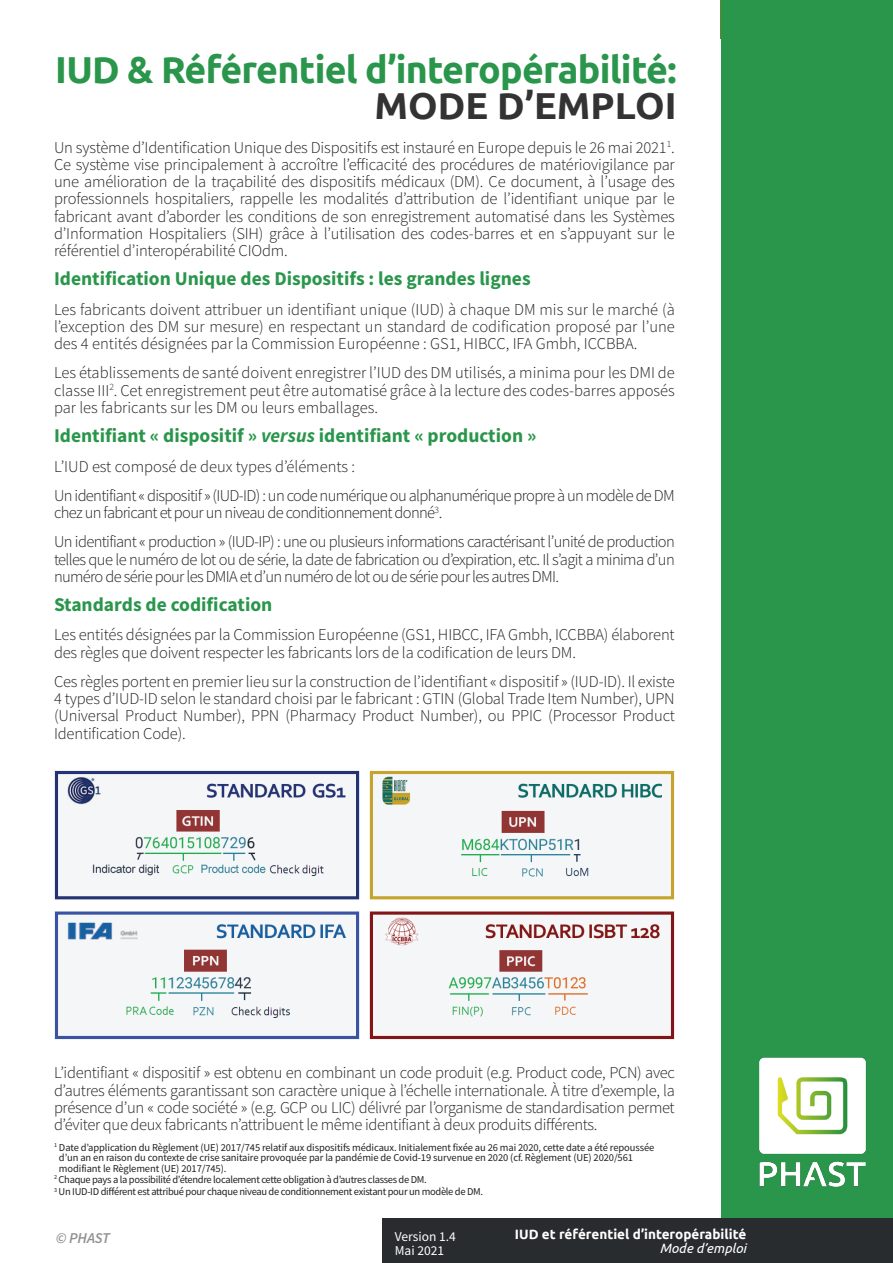
<style>
.page{position:relative;width:893px;height:1263px;background:#fff}
.page>*{position:absolute;margin:0;border:0;box-sizing:border-box;transform-origin:0 0}
.t1{font:700 37.5px/36px "Ubuntu";letter-spacing:-.02em;color:#29964b;text-align:right}
.Titre_01{font:700 19.5px "Source Sans Pro";color:#29964b}
.Corps_de_texte{font:300 16.5px/17.2px "Source Sans Pro";letter-spacing:-.01em;color:#231f20;text-align:justify}
.Corps_de_texte-2{font:300 16.5px/17.2px "Source Sans Pro";letter-spacing:-.04em;color:#231f20}
.t2{font:italic 600 15px "Source Sans Pro";letter-spacing:-.005em;color:#231f20}
.t3{font:700 13.5px "Ubuntu";color:#fff}
.t4{font:13.5px/13.5px "Source Sans Pro";color:#fff}
.t5{font:italic 13.5px "Ubuntu";color:#fff}
.Legende{font:10.5px/10.5px "Source Sans Pro";letter-spacing:-.015em;color:#231f20}
.s1{color:#333}
.s2{font-style:italic}
</style>
<div class="page">
<hr style="left:720px;top:0;width:3px;height:38px;background:#658331">
<div style="left:721px;top:0;width:172px;height:1263px;background:#29964b"></div>
<div style="left:383px;top:1218px;width:510px;height:45px;background:#292c2f"></div>
<img style="left:759px;top:1057px;width:107px;height:130px">
<img style="left:54px;top:770px;width:621px;height:270px">
<p class="t1" style="left:55px;top:51px;width:623px">IUD &amp; Référentiel d’interopérabilité:<br><span class="s1">MODE D’EMPLOI</span></p>
<p class="Corps_de_texte" style="left:54px;top:139px;width:622px">Un système d’Identification Unique des Dispositifs est instauré en Europe depuis le 26 mai 2021<sup>1</sup>.<br>Ce système vise principalement à accroître l’efficacité des procédures de matériovigilance par une amélioration de la traçabilité des dispositifs médicaux (DM). Ce document, à l’usage des professionnels hospitaliers, rappelle les modalités d’attribution de l’identifiant unique par le fabricant avant d’aborder les conditions de son enregistrement automatisé dans les Systèmes d’Information Hospitaliers (SIH) grâce à l’utilisation des codes-barres et en s’appuyant sur le référentiel d’interopérabilité CIOdm.</p>
<p class="Titre_01" style="left:54px;top:266px;width:478px">Identification Unique des Dispositifs : les grandes lignes</p>
<p class="Corps_de_texte" style="left:54px;top:301px;width:622px">Les fabricants doivent attribuer un identifiant unique (IUD) à chaque DM mis sur le marché (à l’exception des DM sur mesure) en respectant un standard de codification proposé par l’une des 4 entités désignées par la Commission Européenne : GS1, HIBCC, IFA Gmbh, ICCBBA.</p>
<p class="Corps_de_texte" style="left:54px;top:364px;width:622px">Les établissements de santé doivent enregistrer l’IUD des DM utilisés, a minima pour les DMI de classe III<sup>2</sup>. Cet enregistrement peut être automatisé grâce à la lecture des codes-barres apposés par les fabricants sur les DM ou leurs emballages.</p>
<p class="Titre_01" style="left:54px;top:423px;width:484px">Identifiant « dispositif » <span class="s2">versus</span> identifiant « production »</p>
<p class="Corps_de_texte" style="left:54px;top:457px;width:303px">L’IUD est composé de deux types d’éléments :</p>
<p class="Corps_de_texte-2" style="left:54px;top:487px;width:622px">Un identifiant « dispositif » (IUD-ID) : un code numérique ou alphanumérique propre à un modèle de DM chez un fabricant et pour un niveau de conditionnement donné<sup>3</sup>.</p>
<p class="Corps_de_texte" style="left:54px;top:533px;width:622px">Un identifiant « production » (IUD-IP) : une ou plusieurs informations caractérisant l’unité de production telles que le numéro de lot ou de série, la date de fabrication ou d’expiration, etc. Il s’agit a minima d’un numéro de série pour les DMIA et d’un numéro de lot ou de série pour les autres DMI.</p>
<p class="Titre_01" style="left:54px;top:591px;width:220px">Standards de codification</p>
<p class="Corps_de_texte" style="left:54px;top:626px;width:622px">Les entités désignées par la Commission Européenne (GS1, HIBCC, IFA Gmbh, ICCBBA) élaborent des règles que doivent respecter les fabricants lors de la codification de leurs DM.</p>
<p class="Corps_de_texte" style="left:54px;top:673px;width:622px">Ces règles portent en premier lieu sur la construction de l’identifiant « dispositif » (IUD-ID). Il existe 4 types d’IUD-ID selon le standard choisi par le fabricant : GTIN (Global Trade Item Number), UPN (Universal Product Number), PPN (Pharmacy Product Number), ou PPIC (Processor Product Identification Code).</p>
<p class="Corps_de_texte" style="left:54px;top:1064px;width:622px">L’identifiant « dispositif » est obtenu en combinant un code produit (e.g. Product code, PCN) avec d’autres éléments garantissant son caractère unique à l’échelle internationale. À titre d’exemple, la présence d’un « code société » (e.g. GCP ou LIC) délivré par l’organisme de standardisation permet d’éviter que deux fabricants n’attribuent le même identifiant à deux produits différents.</p>
<p class="Legende" style="left:59px;top:1142px;width:597px;text-indent:-5px"><sup>1</sup> Date d’application du Règlement (UE) 2017/745 relatif aux dispositifs médicaux. Initialement fixée au 26 mai 2020, cette date a été repoussée d’un an en raison du contexte de crise sanitaire provoquée par la pandémie de Covid-19 survenue en 2020 (cf. Règlement (UE) 2020/561 modifiant le Règlement (UE) 2017/745).</p>
<p class="Legende" style="left:54px;top:1174px;width:374px"><sup>2</sup> Chaque pays a la possibilité d’étendre localement cette obligation à d’autres classes de DM.</p>
<p class="Legende" style="left:54px;top:1186px;width:431px"><sup>3</sup> Un IUD-ID différent est attribué pour chaque niveau de conditionnement existant pour un modèle de DM.</p>
<p class="t2" style="left:56px;top:1228px;width:55px">© PHAST</p>
<p class="t4" style="left:395px;top:1230px;width:63px">Version 1.4<br>Mai 2021</p>
<p class="t3" style="left:515px;top:1226px;width:233px">IUD et référentiel d’interopérabilité</p>
<p class="t5" style="left:660px;top:1240px;width:88px">Mode d’emploi</p>
</div>
